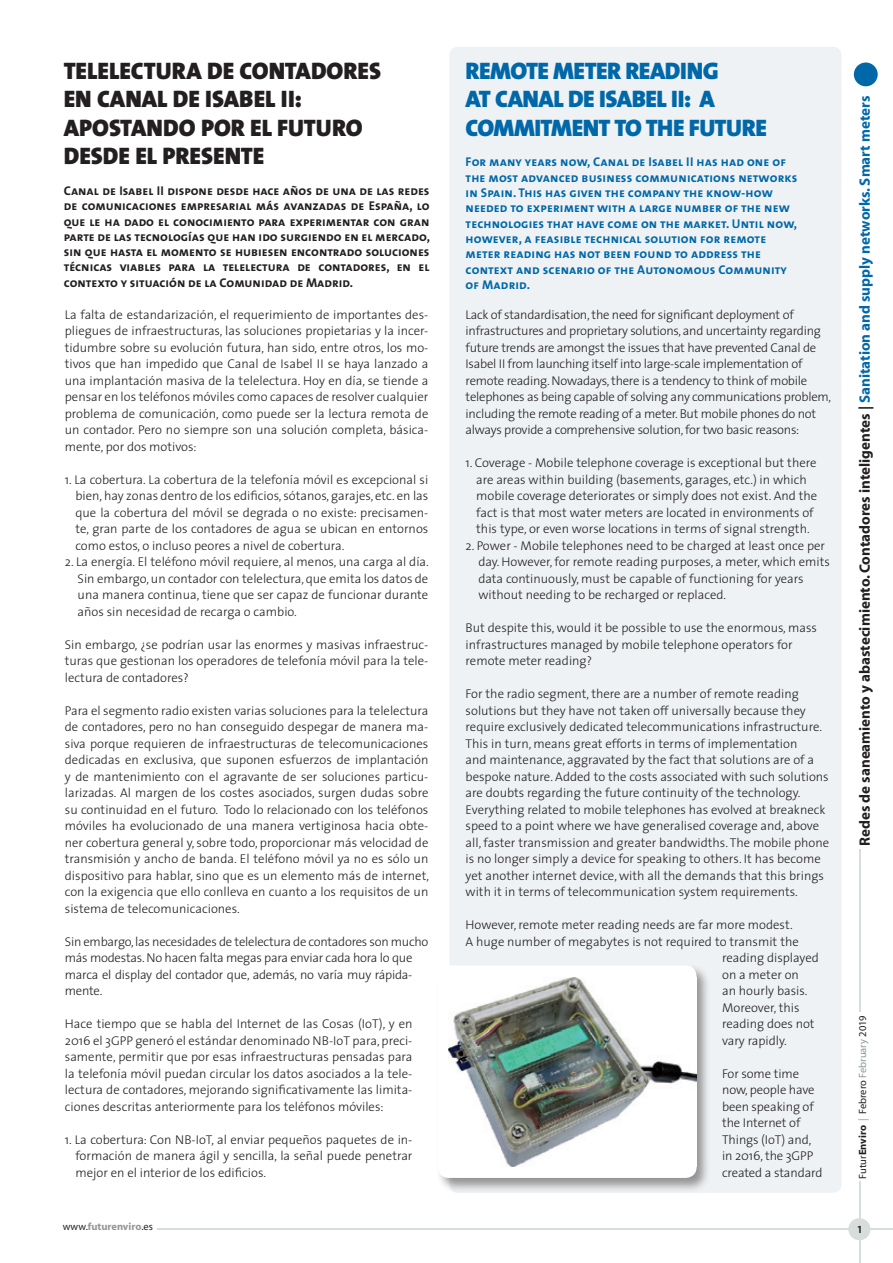
<style>
.page{position:relative;width:893px;height:1263px;background:#fff}
.page>*{position:absolute;margin:0;border:0;box-sizing:border-box;transform-origin:0 0}
.Titular_Grande{font:24px/28.5px "The Sans Black Caps";color:#231f20}
.Titular_Grande-2{font:24px/28.5px "The Sans Black Caps";letter-spacing:-.02em;color:#0068a9}
.t1{font:700 15px "Myriad";color:#231f20}
.Texto{font:300 12.75px/16.5px "The Sans";color:#231f20;text-align:justify}
.Texto_ingles{font:300 12.75px/16.5px "The Sans";color:#231f20}
.Texto_ingles-2{font:300 12.75px/16.5px "The Sans";letter-spacing:-.02em;color:#231f20}
.Titular_Grande-3{font:12.75px/15.3px "The Sans Bold Caps";letter-spacing:.01em;color:#0068a9}
.Titular_Grande-4{font:12.75px/15.3px "The Sans Bold Caps";color:#231f20;text-align:justify}
.Texto-2{font:300 12.75px/16.5px "The Sans";letter-spacing:-.02em;color:#231f20}
.t2{font:10.5px "Myriad";color:#231f20}
.t3{font:700 10.5px "Myriad";color:#939598}
.t4{font:10.5px "The Sans Bold Caps";color:#231f20}
.s1{color:#0068a9}
.s2{font-weight:700}
.s3{color:#8b9b92}
.s4{font-weight:400;color:#231f20}
</style>
<div class="page">
<hr style="left:860px;top:849px;width:1px;height:162px;background:#d7ddda">
<div style="left:854px;top:63px;width:24px;height:23px;background:#0068a9;border-radius:50%"></div>
<hr style="left:157px;top:1228px;width:736px;height:2px;background:#d7ddda">
<hr style="left:859px;top:1181px;width:1px;height:82px;background:#d7ddda">
<div style="left:848px;top:1218px;width:22px;height:22px;background:#d7ddda;border-radius:50%"></div>
<div style="left:449px;top:47px;width:393px;height:1146px;background:#eff2f4;border-radius:9px"></div>
<div style="left:436px;top:963px;width:275px;height:229px;background:#231f20;opacity:.45"></div>
<div style="left:438px;top:965px;width:259px;height:213px;background:#fff;border-radius:11px"></div>
<img style="left:449px;top:977px;width:248px;height:190px">
<p class="Titular_Grande" style="left:64px;top:56px;width:319px">TELELECTURA DE CONTADORES<br>EN CANAL DE ISABEL II:<br>APOSTANDO POR EL FUTURO<br>DESDE EL PRESENTE</p>
<p class="Titular_Grande-4" style="left:64px;top:183px;width:368px">Canal de Isabel II dispone desde hace años de una de las redes de comunicaciones empresarial más avanzadas de España, lo que le ha dado el conocimiento para experimentar con gran parte de las tecnologías que han ido surgiendo en el mercado, sin que hasta el momento se hubiesen encontrado soluciones técnicas viables para la telelectura de contadores, en el contexto y situación de la Comunidad de Madrid.</p>
<p class="Texto" style="left:65px;top:306px;width:365px">La falta de estandarización, el requerimiento de importantes des&shy;pliegues de infraestructuras, las soluciones propietarias y la incer&shy;tidumbre sobre su evolución futura, han sido, entre otros, los mo&shy;tivos que han impedido que Canal de Isabel II se haya lanzado a una implantación masiva de la telelectura. Hoy en día, se tiende a pensar en los teléfonos móviles como capaces de resolver cualquier problema de comunicación, como puede ser la lectura remota de un contador. Pero no siempre son una solución completa, básica&shy;mente, por dos motivos:</p>
<p class="Texto" style="left:75px;top:471px;width:354px;text-indent:-11px">1. La cobertura. La cobertura de la telefonía móvil es excepcional si bien, hay zonas dentro de los edificios, sótanos, garajes, etc. en las que la cobertura del móvil se degrada o no existe: precisamen&shy;te, gran parte de los contadores de agua se ubican en entornos como estos, o incluso peores a nivel de cobertura.</p>
<p class="Texto" style="left:78px;top:553px;width:353px;text-indent:-13px">2. La energía. El teléfono móvil requiere, al menos, una carga al día.<br>Sin embargo, un contador con telelectura, que emita los datos de una manera continua, tiene que ser capaz de funcionar durante años sin necesidad de recarga o cambio.</p>
<p class="Texto" style="left:65px;top:636px;width:365px">Sin embargo, ¿se podrían usar las enormes y masivas infraestruc&shy;turas que gestionan los operadores de telefonía móvil para la tele&shy;lectura de contadores?</p>
<p class="Texto" style="left:65px;top:702px;width:366px">Para el segmento radio existen varias soluciones para la telelectura de contadores, pero no han conseguido despegar de manera ma&shy;siva porque requieren de infraestructuras de telecomunicaciones dedicadas en exclusiva, que suponen esfuerzos de implantación y de mantenimiento con el agravante de ser soluciones particu&shy;larizadas. Al margen de los costes asociados, surgen dudas sobre su continuidad en el futuro. Todo lo relacionado con los teléfonos móviles ha evolucionado de una manera vertiginosa hacia obte&shy;ner cobertura general y, sobre todo, proporcionar más velocidad de transmisión y ancho de banda. El teléfono móvil ya no es sólo un dispositivo para hablar, sino que es un elemento más de internet, con la exigencia que ello conlleva en cuanto a los requisitos de un sistema de telecomunicaciones.</p>
<p class="Texto-2" style="left:65px;top:933px;width:365px">Sin embargo, las necesidades de telelectura de contadores son mucho más modestas. No hacen falta megas para enviar cada hora lo que marca el display del contador que, además, no varía muy rápida&shy;mente.</p>
<p class="Texto" style="left:65px;top:1015px;width:349px">Hace tiempo que se habla del Internet de las Cosas (IoT), y en 2016 el 3GPP generó el estándar denominado NB-IoT para, preci&shy;samente, permitir que por esas infraestructuras pensadas para la telefonía móvil puedan circular los datos asociados a la tele&shy;lectura de contadores, mejorando significativamente las limita&shy;ciones descritas anteriormente para los teléfonos móviles:</p>
<p class="Texto" style="left:75px;top:1131px;width:338px;text-indent:-11px">1. La cobertura: Con NB-IoT, al enviar pequeños paquetes de in&shy;formación de manera ágil y sencilla, la señal puede penetrar mejor en el interior de los edificios.</p>
<p class="Titular_Grande-2" style="left:466px;top:56px;width:303px">REMOTE METER READING<br>AT CANAL DE ISABEL II: A<br>COMMITMENT TO THE FUTURE</p>
<p class="Titular_Grande-3" style="left:466px;top:154px;width:333px">For many years now, Canal de Isabel II has had one of the most advanced business communications networks in Spain. This has given the company the know-how needed to experiment with a large number of the new technologies that have come on the market. Until now, however, a feasible technical solution for remote meter reading has not been found to address the context and scenario of the Autonomous Community of Madrid.</p>
<p class="Texto_ingles-2" style="left:466px;top:306px;width:367px">Lack of standardisation, the need for significant deployment of infrastructures and proprietary solutions, and uncertainty regarding future trends are amongst the issues that have prevented Canal de Isabel II from launching itself into large-scale implementation of remote reading. Nowadays, there is a tendency to think of mobile telephones as being capable of solving any communications problem, including the remote reading of a meter. But mobile phones do not always provide a comprehensive solution, for two basic reasons:</p>
<p class="Texto_ingles" style="left:476px;top:454px;width:343px;text-indent:-11px">1. Coverage - Mobile telephone coverage is exceptional but there are areas within building (basements, garages, etc.) in which mobile coverage deteriorates or simply does not exist. And the fact is that most water meters are located in environments of this type, or even worse locations in terms of signal strength.</p>
<p class="Texto_ingles" style="left:478px;top:537px;width:353px;text-indent:-13px">2. Power - Mobile telephones need to be charged at least once per day. However, for remote reading purposes, a meter, which emits data continuously, must be capable of functioning for years without needing to be recharged or replaced.</p>
<p class="Texto_ingles" style="left:466px;top:619px;width:353px">But despite this, would it be possible to use the enormous, mass infrastructures managed by mobile telephone operators for remote meter reading?</p>
<p class="Texto_ingles" style="left:466px;top:685px;width:365px">For the radio segment, there are a number of remote reading solutions but they have not taken off universally because they require exclusively dedicated telecommunications infrastructure.<br>This in turn, means great efforts in terms of implementation<br>and maintenance, aggravated by the fact that solutions are of a bespoke nature. Added to the costs associated with such solutions are doubts regarding the future continuity of the technology.<br>Everything related to mobile telephones has evolved at breakneck speed to a point where we have generalised coverage and, above all, faster transmission and greater bandwidths. The mobile phone is no longer simply a device for speaking to others. It has become yet another internet device, with all the demands that this brings with it in terms of telecommunication system requirements.</p>
<p class="Texto_ingles" style="left:466px;top:916px;width:329px">However, remote meter reading needs are far more modest.</p>
<p class="Texto_ingles" style="left:466px;top:933px;width:335px">A huge number of megabytes is not required to transmit the</p>
<p class="Texto_ingles" style="left:722px;top:949px;width:98px">reading displayed</p>
<p class="Texto_ingles" style="left:722px;top:966px;width:78px">on a meter on</p>
<p class="Texto_ingles" style="left:722px;top:982px;width:87px">an hourly basis.</p>
<p class="Texto_ingles" style="left:722px;top:999px;width:79px">Moreover, this</p>
<p class="Texto_ingles" style="left:722px;top:1015px;width:94px">reading does not</p>
<p class="Texto_ingles" style="left:722px;top:1032px;width:66px">vary rapidly.</p>
<p class="Texto_ingles" style="left:722px;top:1065px;width:102px">For some time now, people have been speaking of the Internet of<br>Things (IoT) and, in 2016, the 3GPP created a standard</p>
<p class="t1" style="left:857px;top:846px;width:751px;rotate:-90deg">Redes de saneamiento y abastecimiento. Contadores inteligentes | <span class="s1">Sanitation and supply networks. Smart meters</span></p>
<p class="t2" style="left:857px;top:1178px;width:165px;rotate:-90deg">Futur<span class="s2">Enviro</span> <span class="s3">|</span> Febrero <span class="s3">February</span> 2019</p>
<p class="t3" style="left:63px;top:1221px;width:92px"><span class="s4">www.</span>futurenviro<span class="s4">.es</span></p>
<p class="t4" style="left:858px;top:1220px;width:5px">1</p>
</div>
